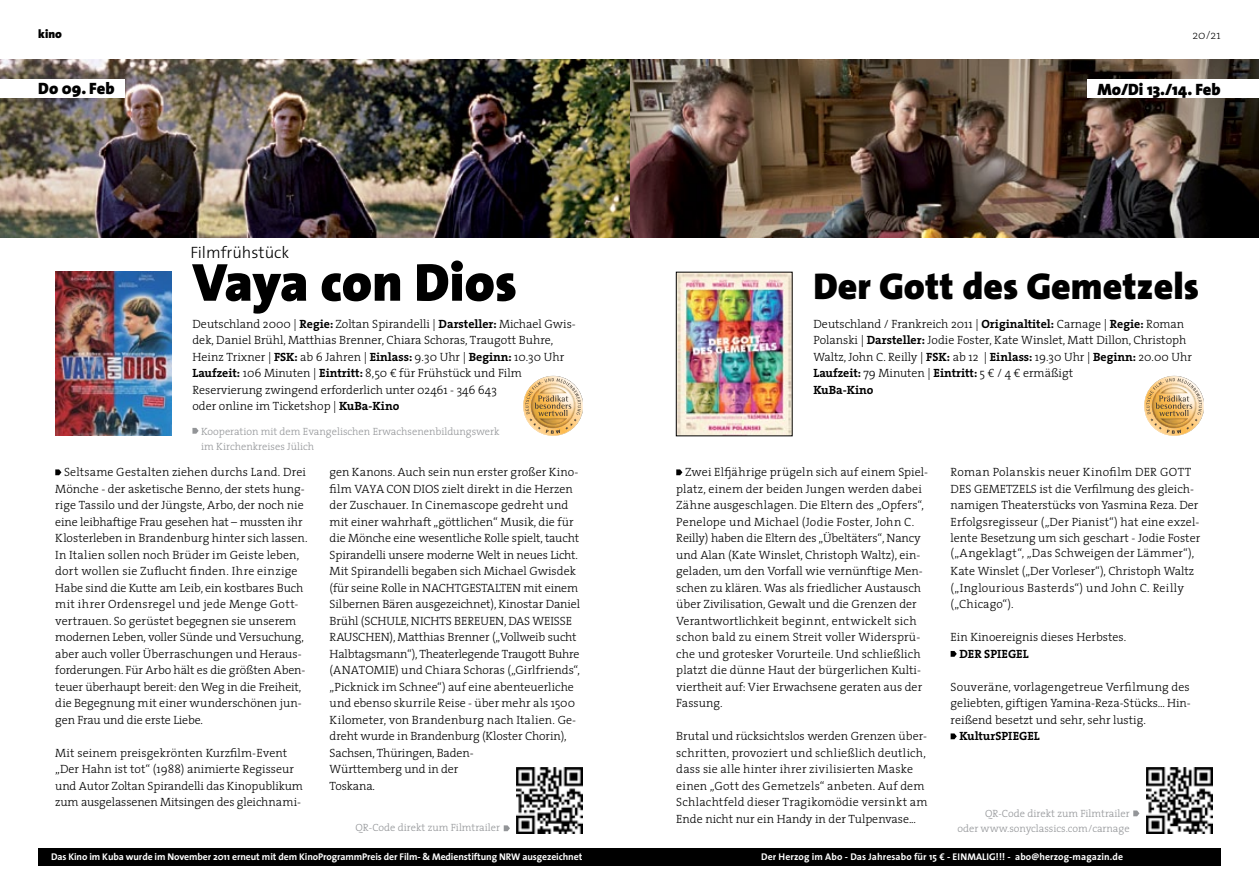
<style>
.page{position:relative;width:1259px;height:893px;background:#fff}
.page>*{position:absolute;margin:0;border:0;box-sizing:border-box;transform-origin:0 0}
.t1{font:900 54px "The Sans";letter-spacing:-.005em;color:#000}
.t2{font:900 37.5px "The Sans";color:#000}
.t3{font:900 16.5px "The Sans";color:#000}
.t4{font:300 16.5px "The Sans";color:#000}
.t5{font:300 12px/16.5px "The Serif";color:#000}
.t6{font:700 12px "The Serif";color:#000}
.t7{font:200 12px "The Serif";color:#000}
.t8{font:900 12px "The Sans";color:#000}
.t9{font:300 10.5px/15px "The Serif";color:#939598;text-align:right}
.t10{font:700 9.75px "The Sans";letter-spacing:-.01em;color:#fff}
.t11{font:700 9.75px "The Sans";letter-spacing:.01em;color:#fff}
.s1{font-weight:700}
</style>
<div class="page">
<div style="left:38px;top:848px;width:1182px;height:17px;background:#000"></div>
<img style="left:629px;top:60px;width:630px;height:177px">
<img style="left:678px;top:274px;width:112px;height:160px">
<div style="left:676px;top:272px;width:116px;height:164px;border:1px solid #000"></div>
<svg style="left:676px;top:469px;width:6px;height:6px"></svg>
<svg style="left:950px;top:651px;width:6px;height:6px"></svg>
<svg style="left:950px;top:733px;width:6px;height:6px"></svg>
<img style="left:1146px;top:767px;width:66px;height:66px">
<svg style="left:1144px;top:376px;width:59px;height:60px"></svg>
<svg style="left:523px;top:376px;width:60px;height:60px"></svg>
<img style="left:517px;top:767px;width:66px;height:66px">
<img style="left:0;top:60px;width:629px;height:177px">
<img style="left:55px;top:271px;width:116px;height:165px">
<svg style="left:55px;top:469px;width:6px;height:6px"></svg>
<div style="left:0;top:79px;width:124px;height:19px;background:#fff"></div>
<div style="left:1087px;top:79px;width:172px;height:19px;background:#fff"></div>
<svg style="left:504px;top:825px;width:6px;height:6px"></svg>
<svg style="left:1133px;top:810px;width:6px;height:6px"></svg>
<svg style="left:192px;top:428px;width:7px;height:6px"></svg>
<p class="t8" style="left:38px;top:24px;width:25px">kino</p>
<p class="t7" style="left:1192px;top:25px;width:30px">20/21</p>
<h3 class="t3" style="left:38px;top:75px;width:78px">Do 09. Feb</h3>
<h3 class="t3" style="left:1097px;top:76px;width:125px">Mo/Di 13./14. Feb</h3>
<h3 class="t4" style="left:190px;top:238px;width:101px">Filmfrühstück</h3>
<h1 class="t1" style="left:192px;top:237px;width:326px">Vaya con Dios</h1>
<p class="t5" style="left:192px;top:315px;width:385px">Deutschland 2000 | <span class="s1">Regie:</span> Zoltan Spirandelli | <span class="s1">Darsteller:</span> Michael Gwis&shy;dek, Daniel Brühl, Matthias Brenner, Chiara Schoras, Traugott Buhre, Heinz Trixner | <span class="s1">FSK:</span> ab 6 Jahren | <span class="s1">Einlass:</span> 9.30 Uhr | <span class="s1">Beginn:</span> 10.30 Uhr <span class="s1">Laufzeit:</span> 106 Minuten | <span class="s1">Eintritt:</span> 8,50 € für Frühstück und Film Reservierung zwingend erforderlich unter 02461 - 346 643<br>oder online im Ticketshop | <span class="s1">KuBa-Kino</span></p>
<p class="t9" style="left:201px;top:423px;width:300px;text-align:left">Kooperation mit dem Evangelischen Erwachsenenbildungswerk im Kirchenkreises Jülich</p>
<p class="t5" style="left:55px;top:464px;width:254px;text-indent:9px">Seltsame Gestalten ziehen durchs Land. Drei Mönche - der asketische Benno, der stets hung&shy;rige Tassilo und der Jüngste, Arbo, der noch nie eine leibhaftige Frau gesehen hat – mussten ihr Klosterleben in Brandenburg hinter sich lassen.<br>In Italien sollen noch Brüder im Geiste leben, dort wollen sie Zuflucht finden. Ihre einzige Habe sind die Kutte am Leib, ein kostbares Buch mit ihrer Ordensregel und jede Menge Gott&shy;vertrauen. So gerüstet begegnen sie unserem modernen Leben, voller Sünde und Versuchung, aber auch voller Überraschungen und Heraus&shy;forderungen. Für Arbo hält es die größten Aben&shy;teuer überhaupt bereit: den Weg in die Freiheit, die Begegnung mit einer wunderschönen jun&shy;gen Frau und die erste Liebe.</p>
<p class="t5" style="left:55px;top:744px;width:249px">Mit seinem preisgekrönten Kurzfilm-Event „Der Hahn ist tot“ (1988) animierte Regisseur und Autor Zoltan Spirandelli das Kinopublikum zum ausgelassenen Mitsingen des gleichnami-</p>
<p class="t5" style="left:330px;top:464px;width:252px">gen Kanons. Auch sein nun erster großer Kino&shy;film VAYA CON DIOS zielt direkt in die Herzen der Zuschauer. In Cinemascope gedreht und mit einer wahrhaft „göttlichen“ Musik, die für die Mönche eine wesentliche Rolle spielt, taucht Spirandelli unsere moderne Welt in neues Licht.<br>Mit Spirandelli begaben sich Michael Gwisdek (für seine Rolle in NACHTGESTALTEN mit einem Silbernen Bären ausgezeichnet), Kinostar Daniel Brühl (SCHULE, NICHTS BEREUEN, DAS WEISSE RAUSCHEN), Matthias Brenner („Vollweib sucht Halbtagsmann“), Theaterlegende Traugott Buhre (ANATOMIE) und Chiara Schoras („Girlfriends“, „Picknick im Schnee“) auf eine abenteuerliche und ebenso skurrile Reise - über mehr als 1500<br>Kilometer, von Brandenburg nach Italien. Ge&shy;dreht wurde in Brandenburg (Kloster Chorin), Sachsen, Thüringen, Baden-<br>Württemberg und in der<br>Toskana.</p>
<p class="t9" style="left:355px;top:820px;width:146px">QR-Code direkt zum Filmtrailer</p>
<h2 class="t2" style="left:813px;top:255px;width:387px">Der Gott des Gemetzels</h2>
<p class="t5" style="left:813px;top:315px;width:380px">Deutschland / Frankreich 2011 | <span class="s1">Originaltitel:</span> Carnage | <span class="s1">Regie:</span> Roman Polanski | <span class="s1">Darsteller:</span> Jodie Foster, Kate Winslet, Matt Dillon, Christoph Waltz, John C. Reilly | <span class="s1">FSK:</span> ab 12 | <span class="s1">Einlass:</span> 19.30 Uhr | <span class="s1">Beginn:</span> 20.00 Uhr <span class="s1">Laufzeit:</span> 79 Minuten | <span class="s1">Eintritt:</span> 5 € / 4 € ermäßigt<br><span class="s1">KuBa-Kino</span></p>
<p class="t5" style="left:676px;top:464px;width:253px;text-indent:9px">Zwei Elfjährige prügeln sich auf einem Spiel&shy;platz, einem der beiden Jungen werden dabei Zähne ausgeschlagen. Die Eltern des „Opfers“, Penelope und Michael (Jodie Foster, John C.<br>Reilly) haben die Eltern des „Übeltäters“, Nancy und Alan (Kate Winslet, Christoph Waltz), ein&shy;geladen, um den Vorfall wie vernünftige Men&shy;schen zu klären. Was als friedlicher Austausch über Zivilisation, Gewalt und die Grenzen der Verantwortlichkeit beginnt, entwickelt sich schon bald zu einem Streit voller Widersprü&shy;che und grotesker Vorurteile. Und schließlich platzt die dünne Haut der bürgerlichen Kulti&shy;viertheit auf: Vier Erwachsene geraten aus der Fassung.</p>
<p class="t5" style="left:676px;top:728px;width:253px">Brutal und rücksichtslos werden Grenzen über&shy;schritten, provoziert und schließlich deutlich, dass sie alle hinter ihrer zivilisierten Maske einen „Gott des Gemetzels“ anbeten. Auf dem Schlachtfeld dieser Tragikomödie versinkt am Ende nicht nur ein Handy in der Tulpenvase...</p>
<p class="t5" style="left:950px;top:464px;width:251px">Roman Polanskis neuer Kinofilm DER GOTT DES GEMETZELS ist die Verfilmung des gleich&shy;namigen Theaterstücks von Yasmina Reza. Der Erfolgsregisseur („Der Pianist“) hat eine exzel&shy;lente Besetzung um sich geschart - Jodie Foster</p>
<p class="t5" style="left:950px;top:544px;width:245px;line-height:18px">(„Angeklagt“, „Das Schweigen der Lämmer“),<br>Kate Winslet („Der Vorleser“), Christoph Waltz</p>
<p class="t5" style="left:950px;top:579px;width:235px">(„Inglourious Basterds“) und John C. Reilly („Chicago“).</p>
<p class="t5" style="left:950px;top:629px;width:177px">Ein Kinoereignis dieses Herbstes.</p>
<p class="t6" style="left:959px;top:644px;width:71px">DER SPIEGEL</p>
<p class="t5" style="left:950px;top:678px;width:242px;text-align:justify">Souveräne, vorlagengetreue Verfilmung des geliebten, giftigen Yamina-Reza-Stücks... Hin&shy;reißend besetzt und sehr, sehr lustig.</p>
<p class="t6" style="left:959px;top:726px;width:82px">KulturSPIEGEL</p>
<p class="t9" style="left:957px;top:805px;width:174px">QR-Code direkt zum Filmtrailer<br>oder www.sonyclassics.com/carnage</p>
<p class="t10" style="left:51px;top:848px;width:533px">Das Kino im Kuba wurde im November 2011 erneut mit dem KinoProgrammPreis der Film- &amp; Medienstiftung NRW ausgezeichnet</p>
<p class="t11" style="left:761px;top:848px;width:363px">Der Herzog im Abo - Das Jahresabo für 15 € - EINMALIG!!! - abo@herzog-magazin.de</p>
</div>
